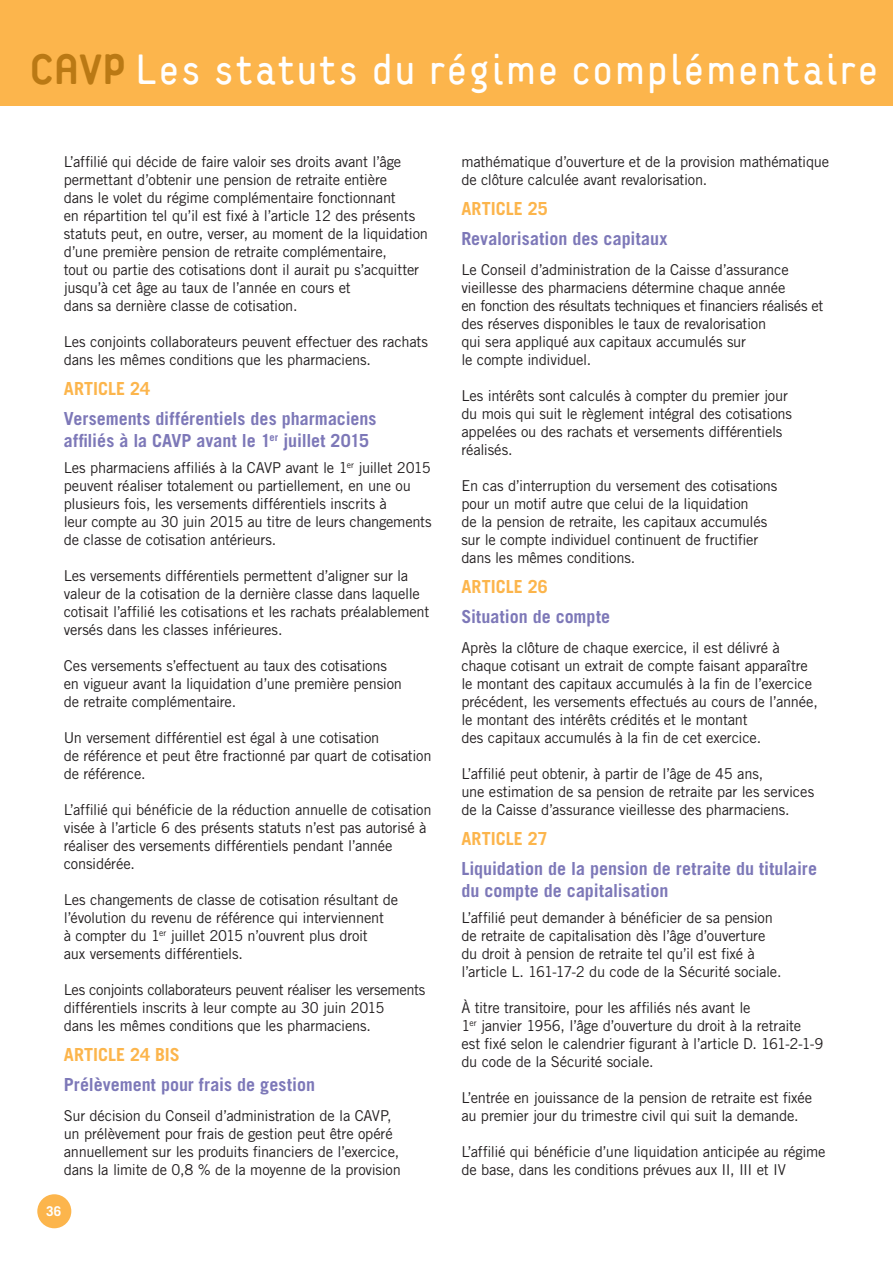
<style>
.page{position:relative;width:893px;height:1263px;background:#fff}
.page>*{position:absolute;margin:0;border:0;box-sizing:border-box;transform-origin:0 0}
.t1{font:45px "Extreme Sans";letter-spacing:.05em;color:#fff}
.Surtitre_violet{font:700 18px/21.6px "Trade Gothic LT Std";color:#7d78b8}
.t2{font:700 18px "Trade Gothic LT Std";letter-spacing:.005em;color:#fcb54c}
.Texte_courant{font:15px/18px "Trade Gothic LT Std";letter-spacing:-.015em;color:#231f20}
.t3{font:700 13.5px "Trade Gothic LT Std";color:#fff}
.s1{font-weight:800;color:#ba7914}
</style>
<div class="page">
<div style="left:0;top:0;width:893px;height:106px;background:#fcb54c"></div>
<div style="left:37px;top:1194px;width:34px;height:34px;background:#fcb54c;border-radius:50%"></div>
<p class="t1" style="left:30px;top:44px;width:850px"><span class="s1">CAVP</span> Les statuts du régime complémentaire</p>
<p class="Texte_courant" style="left:64px;top:152px;width:366px">L’affilié qui décide de faire valoir ses droits avant l’âge permettant d’obtenir une pension de retraite entière<br>dans le volet du régime complémentaire fonctionnant<br>en répartition tel qu’il est fixé à l’article 12 des présents statuts peut, en outre, verser, au moment de la liquidation d’une première pension de retraite complémentaire,<br>tout ou partie des cotisations dont il aurait pu s’acquitter jusqu’à cet âge au taux de l’année en cours et<br>dans sa dernière classe de cotisation.</p>
<p class="Texte_courant" style="left:64px;top:332px;width:366px">Les conjoints collaborateurs peuvent effectuer des rachats dans les mêmes conditions que les pharmaciens.</p>
<p class="t2" style="left:64px;top:377px;width:88px">ARTICLE 24</p>
<p class="Surtitre_violet" style="left:64px;top:408px;width:314px">Versements différentiels des pharmaciens affiliés à la CAVP avant le 1<sup>er</sup> juillet 2015</p>
<p class="Texte_courant" style="left:64px;top:458px;width:369px">Les pharmaciens affiliés à la CAVP avant le 1<sup>er</sup> juillet 2015 peuvent réaliser totalement ou partiellement, en une ou plusieurs fois, les versements différentiels inscrits à<br>leur compte au 30 juin 2015 au titre de leurs changements de classe de cotisation antérieurs.</p>
<p class="Texte_courant" style="left:64px;top:566px;width:367px">Les versements différentiels permettent d’aligner sur la valeur de la cotisation de la dernière classe dans laquelle cotisait l’affilié les cotisations et les rachats préalablement versés dans les classes inférieures.</p>
<p class="Texte_courant" style="left:64px;top:656px;width:340px">Ces versements s’effectuent au taux des cotisations en vigueur avant la liquidation d’une première pension de retraite complémentaire.</p>
<p class="Texte_courant" style="left:64px;top:728px;width:369px">Un versement différentiel est égal à une cotisation<br>de référence et peut être fractionné par quart de cotisation de référence.</p>
<p class="Texte_courant" style="left:64px;top:800px;width:369px">L’affilié qui bénéficie de la réduction annuelle de cotisation visée à l’article 6 des présents statuts n’est pas autorisé à réaliser des versements différentiels pendant l’année considérée.</p>
<p class="Texte_courant" style="left:64px;top:890px;width:336px">Les changements de classe de cotisation résultant de l’évolution du revenu de référence qui interviennent<br>à compter du 1<sup>er</sup> juillet 2015 n’ouvrent plus droit<br>aux versements différentiels.</p>
<p class="Texte_courant" style="left:64px;top:980px;width:363px">Les conjoints collaborateurs peuvent réaliser les versements différentiels inscrits à leur compte au 30 juin 2015<br>dans les mêmes conditions que les pharmaciens.</p>
<p class="t2" style="left:64px;top:1043px;width:118px">ARTICLE 24 BIS</p>
<p class="Surtitre_violet" style="left:64px;top:1074px;width:253px">Prélèvement pour frais de gestion</p>
<p class="Texte_courant" style="left:64px;top:1106px;width:339px">Sur décision du Conseil d’administration de la CAVP, un prélèvement pour frais de gestion peut être opéré annuellement sur les produits financiers de l’exercice, dans la limite de 0,8 % de la moyenne de la provision</p>
<p class="t3" style="left:46px;top:1203px;width:17px">36</p>
<p class="Texte_courant" style="left:461px;top:152px;width:369px">mathématique d’ouverture et de la provision mathématique de clôture calculée avant revalorisation.</p>
<p class="t2" style="left:461px;top:197px;width:88px">ARTICLE 25</p>
<p class="Surtitre_violet" style="left:461px;top:228px;width:207px">Revalorisation des capitaux</p>
<p class="Texte_courant" style="left:461px;top:260px;width:364px">Le Conseil d’administration de la Caisse d’assurance vieillesse des pharmaciens détermine chaque année<br>en fonction des résultats techniques et financiers réalisés et des réserves disponibles le taux de revalorisation<br>qui sera appliqué aux capitaux accumulés sur<br>le compte individuel.</p>
<p class="Texte_courant" style="left:461px;top:386px;width:332px">Les intérêts sont calculés à compter du premier jour du mois qui suit le règlement intégral des cotisations appelées ou des rachats et versements différentiels réalisés.</p>
<p class="Texte_courant" style="left:461px;top:476px;width:318px">En cas d’interruption du versement des cotisations pour un motif autre que celui de la liquidation<br>de la pension de retraite, les capitaux accumulés sur le compte individuel continuent de fructifier dans les mêmes conditions.</p>
<p class="t2" style="left:461px;top:575px;width:88px">ARTICLE 26</p>
<p class="Surtitre_violet" style="left:461px;top:606px;width:150px">Situation de compte</p>
<p class="Texte_courant" style="left:461px;top:638px;width:358px">Après la clôture de chaque exercice, il est délivré à chaque cotisant un extrait de compte faisant apparaître le montant des capitaux accumulés à la fin de l’exercice précédent, les versements effectués au cours de l’année, le montant des intérêts crédités et le montant<br>des capitaux accumulés à la fin de cet exercice.</p>
<p class="Texte_courant" style="left:461px;top:764px;width:354px">L’affilié peut obtenir, à partir de l’âge de 45 ans,<br>une estimation de sa pension de retraite par les services de la Caisse d’assurance vieillesse des pharmaciens.</p>
<p class="t2" style="left:461px;top:827px;width:88px">ARTICLE 27</p>
<p class="Surtitre_violet" style="left:461px;top:858px;width:357px">Liquidation de la pension de retraite du titulaire du compte de capitalisation</p>
<p class="Texte_courant" style="left:461px;top:908px;width:322px">L’affilié peut demander à bénéficier de sa pension de retraite de capitalisation dès l’âge d’ouverture du droit à pension de retraite tel qu’il est fixé à l’article L. 161-17-2 du code de la Sécurité sociale.</p>
<p class="Texte_courant" style="left:461px;top:998px;width:363px">À titre transitoire, pour les affiliés nés avant le<br>1<sup>er</sup> janvier 1956, l’âge d’ouverture du droit à la retraite est fixé selon le calendrier figurant à l’article D. 161-2-1-9 du code de la Sécurité sociale.</p>
<p class="Texte_courant" style="left:461px;top:1088px;width:352px">L’entrée en jouissance de la pension de retraite est fixée au premier jour du trimestre civil qui suit la demande.</p>
<p class="Texte_courant" style="left:461px;top:1142px;width:366px">L’affilié qui bénéficie d’une liquidation anticipée au régime de base, dans les conditions prévues aux II, III et IV</p>
</div>
